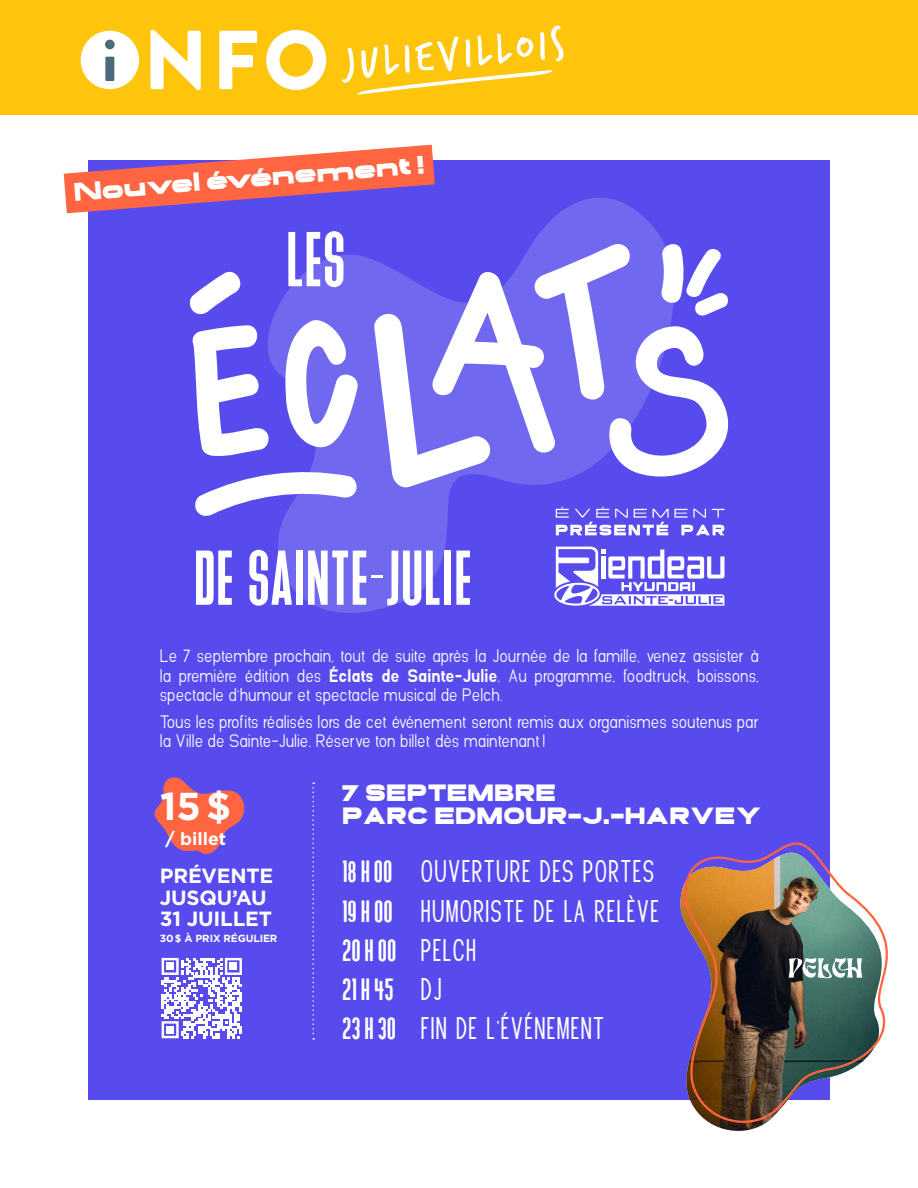
<style>
.page{position:relative;width:918px;height:1188px;background:#fff}
.page>*{position:absolute;margin:0;border:0;box-sizing:border-box;transform-origin:0 0}
.t1{font:900 83.55px "Brandon Grotesque";color:#fff}
.t2{font:47.1px "Trash Hand";color:#fff}
.t3{font:700 38.85px "Gotham";color:#fff}
.t4{font:300 expanded 31.35px/39.2px "Gonero";color:#fff}
.t5{font:31.35px/39.2px "Devant Horgen";letter-spacing:.065em;color:#fff}
.t6{font:25.5px "Gonero Black Extra Expanded";color:#fff}
.t7{font:900 semi-expanded 23.55px/23.5px "Gonero";color:#fff}
.t8{font:700 20.55px/21.6px "Gotham";letter-spacing:-.01em;color:#fff}
.t9{font:200 condensed 18px/19.5px "Gonero";color:#fff;text-align:justify}
.t10{font:700 17.7px "Gotham";color:#fff}
.t11{font:700 10.35px "Gotham";letter-spacing:-.01em;color:#fff}
.s1{font-size:60.9px;color:#4b6b7b}
.s2{font-weight:500}
.s3{font-family:"Devant Horgen";font-weight:400;font-stretch:normal}
.s4{font-family:"Gonero";font-weight:300;font-stretch:expanded}
</style>
<div class="page">
<div style="left:0;top:0;width:918px;height:114px;background:#ffc40c"></div>
<div style="left:81px;top:31px;width:58px;height:58px;background:#fff;border-radius:50%"></div>
<svg style="left:357px;top:70px;width:196px;height:25px"></svg>
<div style="left:88px;top:160px;width:742px;height:940px;background:#584bed"></div>
<svg style="left:257px;top:198px;width:428px;height:415px"></svg>
<svg style="left:196px;top:551px;width:36px;height:54px"></svg>
<svg style="left:249px;top:550px;width:43px;height:56px"></svg>
<div style="left:296px;top:551px;width:7px;height:54px;background:#fff"></div>
<svg style="left:308px;top:551px;width:132px;height:55px;background:#b1acf6"></svg>
<div style="left:444px;top:551px;width:7px;height:54px;background:#fff"></div>
<svg style="left:456px;top:551px;width:14px;height:54px"></svg>
<svg style="left:190px;top:231px;width:170px;height:286px"></svg>
<svg style="left:373px;top:239px;width:355px;height:251px"></svg>
<svg style="left:556px;top:507px;width:169px;height:28px"></svg>
<svg style="left:554px;top:547px;width:171px;height:59px"></svg>
<svg style="left:64px;top:145px;width:371px;height:68px"></svg>
<img style="left:684px;top:842px;width:204px;height:287px">
<svg style="left:162px;top:958px;width:80px;height:80px"></svg>
<div style="left:166px;top:1026px;width:8px;height:7px;background:#fff"></div>
<svg style="left:789px;top:958px;width:73px;height:20px"></svg>
<svg style="left:154px;top:777px;width:91px;height:77px"></svg>
<svg style="left:312px;top:782px;width:2px;height:258px"></svg>
<h1 class="t1" style="left:102px;top:1px;width:229px"><span class="s1">i</span> NFO</h1>
<h2 class="t2" style="left:343px;top:42px;width:221px;rotate:-6deg">juliEvillois</h2>
<h3 class="t6" style="left:73px;top:176px;width:353px;rotate:-4deg">Nouvel événement !</h3>
<p class="t9" style="left:160px;top:647px;width:601px">Le 7 septembre prochain, tout de suite après la Journée de la famille, venez assister à la première édition des <span class="s2">Éclats de Sainte-Julie</span>. Au programme, foodtruck, boissons, spectacle d’humour et spectacle musical de Pelch.</p>
<p class="t9" style="left:160px;top:712px;width:601px">Tous les profits réalisés lors de cet événement seront remis aux organismes soutenus par la Ville de Sainte-Julie. Réserve ton billet dès maintenant!</p>
<h3 class="t3" style="left:160px;top:780px;width:73px">15 $</h3>
<p class="t10" style="left:165px;top:827px;width:62px">/ billet</p>
<p class="t8" style="left:160px;top:865px;width:115px">PRÉVENTE<br>JUSQU’AU<br>31 JUILLET</p>
<p class="t11" style="left:160px;top:932px;width:119px">30 $ À PRIX RÉGULIER</p>
<h3 class="t7" style="left:342px;top:781px;width:421px">7 SEPTEMBRE<br>PARC EDMOUR-J.-HARVEY</h3>
<h3 class="t4" style="left:342px;top:853px;width:319px"><span class="s3">18H00</span> OUVERTURE DES PORTES<br><span class="s3">19H00</span> HUMORISTE DE LA RELÈVE</h3>
<h3 class="t5" style="left:342px;top:930px;width:136px">20H00 <span class="s4">PELCH<br></span>21H45 <span class="s4">DJ</span></h3>
<h3 class="t4" style="left:342px;top:1010px;width:264px"><span class="s3">23H30</span> FIN DE L’ÉVÉNEMENT</h3>
</div>
